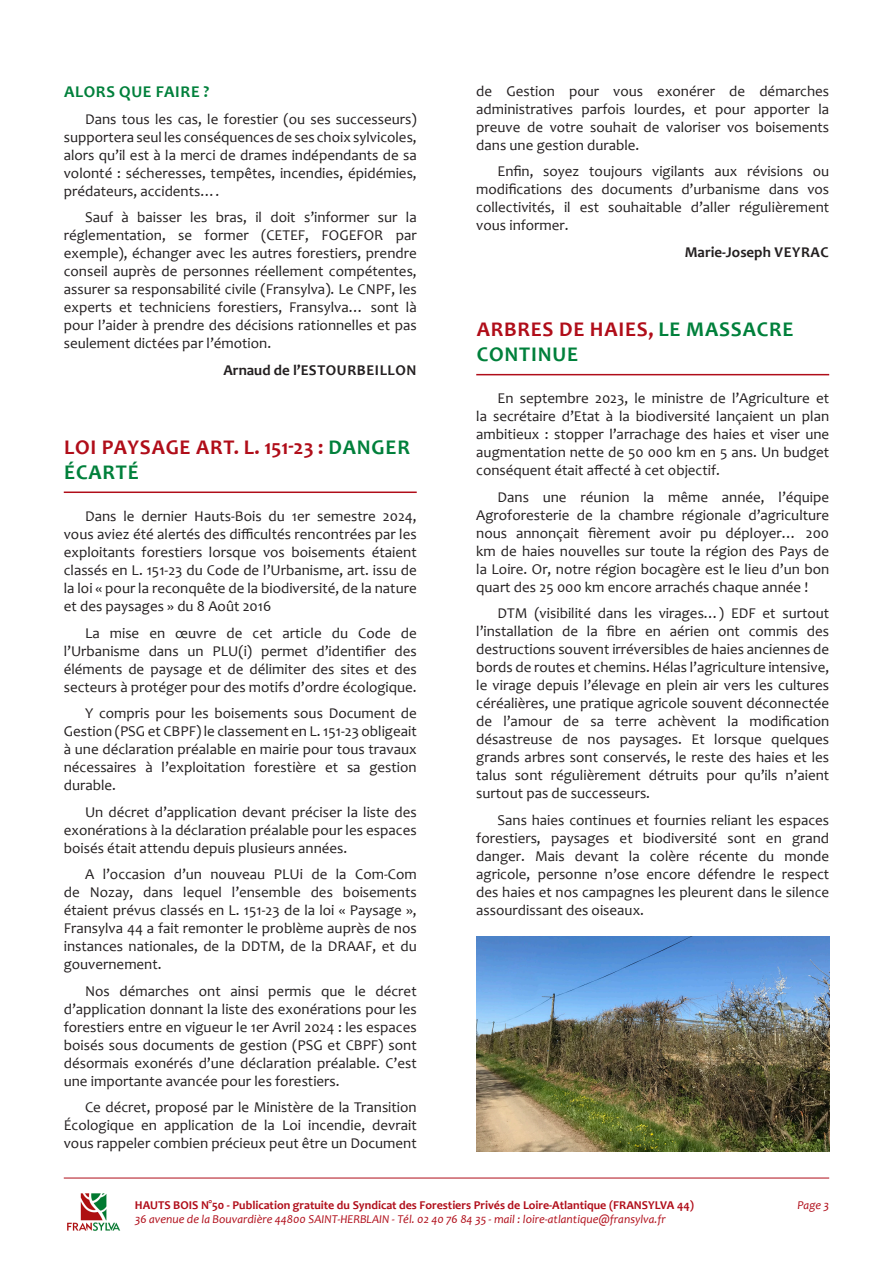
<style>
.page{position:relative;width:893px;height:1263px;background:#fff}
.page>*{position:absolute;margin:0;border:0;box-sizing:border-box;transform-origin:0 0}
.TITRE{font:700 21px/25.2px "Candara";letter-spacing:.04em;color:#b00d19}
.TITRE-2{font:700 21px/25.2px "Candara";letter-spacing:.04em;color:#00803b}
.titre_sous_partie{font:700 16.5px "Candara";letter-spacing:.04em;color:#00803b}
.pARAGRAPHE{font:15px/18px "Candara";color:#231f20;text-align:justify}
.pARAGRAPHE-2{font:700 15px "Candara";letter-spacing:.03em;color:#231f20}
.pARAGRAPHE-3{font:700 15px "Candara";color:#231f20}
.t1{font:italic 12px "Candara";color:#b00d19}
.t2{font:700 12px "Candara";color:#b00d19}
.s1{color:#00803b}
.s2{color:#b00d19}
</style>
<div class="page">
<hr style="left:64px;top:1178px;width:765px;height:1px;background:#b00d19">
<img style="left:67px;top:1193px;width:54px;height:38px">
<hr style="left:64px;top:491px;width:353px;height:2px;background:#b00d19">
<hr style="left:476px;top:374px;width:353px;height:1px;background:#b00d19">
<img style="left:476px;top:936px;width:353px;height:215px">
<p class="titre_sous_partie" style="left:64px;top:81px;width:147px">ALORS QUE FAIRE ?</p>
<p class="pARAGRAPHE" style="left:64px;top:109px;width:354px;text-indent:21px">Dans tous les cas, le forestier (ou ses successeurs) supportera seul les conséquences de ses choix sylvicoles, alors qu’il est à la merci de drames indépendants de sa volonté : sécheresses, tempêtes, incendies, épidémies, prédateurs, accidents….</p>
<p class="pARAGRAPHE" style="left:64px;top:208px;width:354px;text-indent:21px">Sauf à baisser les bras, il doit s’informer sur la réglementation, se former (CETEF, FOGEFOR par exemple), échanger avec les autres forestiers, prendre conseil auprès de personnes réellement compétentes, assurer sa responsabilité civile (Fransylva). Le CNPF, les experts et techniciens forestiers, Fransylva… sont là pour l’aider à prendre des décisions rationnelles et pas seulement dictées par l’émotion.</p>
<p class="pARAGRAPHE-2" style="left:223px;top:360px;width:194px">Arnaud de l’ESTOURBEILLON</p>
<p class="TITRE" style="left:64px;top:434px;width:347px">LOI PAYSAGE ART. L. 151-23 : <span class="s1">DANGER<br>ÉCARTÉ</span></p>
<p class="pARAGRAPHE" style="left:64px;top:507px;width:354px;text-indent:21px">Dans le dernier Hauts-Bois du 1er semestre 2024, vous aviez été alertés des difficultés rencontrées par les exploitants forestiers lorsque vos boisements étaient classés en L. 151-23 du Code de l’Urbanisme, art. issu de la loi « pour la reconquête de la biodiversité, de la nature et des paysages » du 8 Août 2016</p>
<p class="pARAGRAPHE" style="left:64px;top:624px;width:354px;text-indent:21px">La mise en œuvre de cet article du Code de l’Urbanisme dans un PLU(i) permet d’identifier des éléments de paysage et de délimiter des sites et des secteurs à protéger pour des motifs d’ordre écologique.</p>
<p class="pARAGRAPHE" style="left:64px;top:704px;width:354px;text-indent:21px">Y compris pour les boisements sous Document de Gestion (PSG et CBPF) le classement en L. 151-23 obligeait à une déclaration préalable en mairie pour tous travaux nécessaires à l’exploitation forestière et sa gestion durable.</p>
<p class="pARAGRAPHE" style="left:64px;top:803px;width:354px;text-indent:21px">Un décret d’application devant préciser la liste des exonérations à la déclaration préalable pour les espaces boisés était attendu depuis plusieurs années.</p>
<p class="pARAGRAPHE" style="left:64px;top:865px;width:354px;text-indent:21px">A l’occasion d’un nouveau PLUi de la Com-Com de Nozay, dans lequel l’ensemble des boisements étaient prévus classés en L. 151-23 de la loi « Paysage », Fransylva 44 a fait remonter le problème auprès de nos instances nationales, de la DDTM, de la DRAAF, et du gouvernement.</p>
<p class="pARAGRAPHE" style="left:64px;top:982px;width:354px;text-indent:21px">Nos démarches ont ainsi permis que le décret d’application donnant la liste des exonérations pour les forestiers entre en vigueur le 1er Avril 2024 : les espaces boisés sous documents de gestion (PSG et CBPF) sont désormais exonérés d’une déclaration préalable. C’est une importante avancée pour les forestiers.</p>
<p class="pARAGRAPHE" style="left:64px;top:1098px;width:354px;text-indent:21px">Ce décret, proposé par le Ministère de la Transition Écologique en application de la Loi incendie, devrait vous rappeler combien précieux peut être un Document</p>
<p class="pARAGRAPHE" style="left:476px;top:82px;width:354px">de Gestion pour vous exonérer de démarches administratives parfois lourdes, et pour apporter la preuve de votre souhait de valoriser vos boisements dans une gestion durable.</p>
<p class="pARAGRAPHE" style="left:476px;top:162px;width:354px;text-indent:21px">Enfin, soyez toujours vigilants aux révisions ou modifications des documents d’urbanisme dans vos collectivités, il est souhaitable d’aller régulièrement vous informer.</p>
<p class="pARAGRAPHE-3" style="left:685px;top:243px;width:146px">Marie-Joseph VEYRAC</p>
<p class="TITRE-2" style="left:477px;top:316px;width:318px"><span class="s2">ARBRES DE HAIES,</span> LE MASSACRE<br>CONTINUE</p>
<p class="pARAGRAPHE" style="left:476px;top:389px;width:354px;text-indent:21px">En septembre 2023, le ministre de l’Agriculture et la secrétaire d’Etat à la biodiversité lançaient un plan ambitieux : stopper l’arrachage des haies et viser une augmentation nette de 50 000 km en 5 ans. Un budget conséquent était affecté à cet objectif.</p>
<p class="pARAGRAPHE" style="left:476px;top:488px;width:354px;text-indent:21px">Dans une réunion la même année, l’équipe Agroforesterie de la chambre régionale d’agriculture nous annonçait fièrement avoir pu déployer… 200 km de haies nouvelles sur toute la région des Pays de la Loire. Or, notre région bocagère est le lieu d’un bon quart des 25 000 km encore arrachés chaque année !</p>
<p class="pARAGRAPHE" style="left:476px;top:604px;width:354px;text-indent:21px">DTM (visibilité dans les virages…) EDF et surtout l’installation de la fibre en aérien ont commis des destructions souvent irréversibles de haies anciennes de bords de routes et chemins. Hélas l’agriculture intensive, le virage depuis l’élevage en plein air vers les cultures céréalières, une pratique agricole souvent déconnectée de l’amour de sa terre achèvent la modification désastreuse de nos paysages. Et lorsque quelques grands arbres sont conservés, le reste des haies et les talus sont régulièrement détruits pour qu’ils n’aient surtout pas de successeurs.</p>
<p class="pARAGRAPHE" style="left:476px;top:811px;width:354px;text-indent:21px">Sans haies continues et fournies reliant les espaces forestiers, paysages et biodiversité sont en grand danger. Mais devant la colère récente du monde agricole, personne n’ose encore défendre le respect des haies et nos campagnes les pleurent dans le silence assourdissant des oiseaux.</p>
<p class="t2" style="left:135px;top:1197px;width:561px">HAUTS BOIS N°50 - Publication gratuite du Syndicat des Forestiers Privés de Loire-Atlantique (FRANSYLVA 44)</p>
<p class="t1" style="left:135px;top:1212px;width:533px">36 avenue de la Bouvardière 44800 SAINT-HERBLAIN - Tél. 02 40 76 84 35 - mail : loire-atlantique@fransylva.fr</p>
<p class="t1" style="left:797px;top:1197px;width:33px">Page 3</p>
</div>
